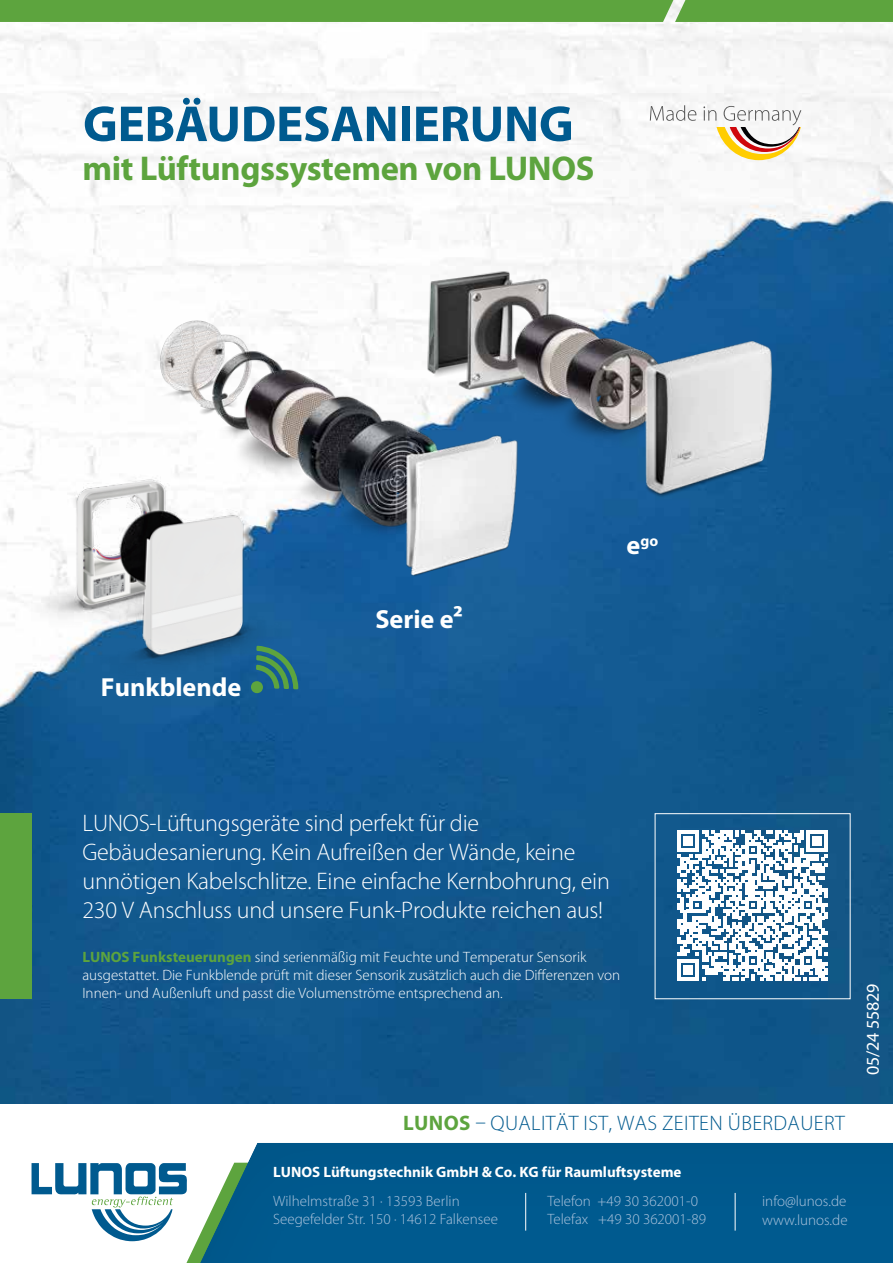
<style>
.page{position:relative;width:893px;height:1263px;background:#fff}
.page>*{position:absolute;margin:0;border:0;box-sizing:border-box;transform-origin:0 0}
.t1{font:700 51px "Myriad Pro";letter-spacing:-.005em;color:#005a8f}
.t2{font:700 34.5px "Myriad Pro";letter-spacing:-.01em;color:#5da43e}
.t3{font:700 26.25px "Myriad Pro";color:#fff}
.t4{font:300 24px/28.8px "Myriad Pro";letter-spacing:-.01em;color:#fff}
.t5{font:300 21px "Myriad Pro";letter-spacing:.02em;color:#005a8f}
.t6{font:18px "Myriad Pro";letter-spacing:-.01em;color:#fff}
.t7{font:700 15.3px "Myriad Pro";color:#fff}
.t8{font:300 15px/18px "Myriad Pro";color:#fff}
.t9{font:300 15px/18px "Myriad Pro";color:#adc4dd}
.t10{font:700 15px "Myriad Pro";color:#fff}
.s1{font-size:26.25px}
.s2{font-weight:700;color:#5da43e}
</style>
<div class="page">
<img style="left:0;top:22px;width:893px;height:1082px">
<div style="left:168px;top:1141px;width:725px;height:122px;background:#000;opacity:.07"></div>
<hr style="left:525px;top:1193px;width:1px;height:37px;background:#fff">
<hr style="left:735px;top:1193px;width:1px;height:37px;background:#fff">
<svg style="left:32px;top:1163px;width:155px;height:78px"></svg>
<div style="left:0;top:0;width:893px;height:22px;background:#5da43e"></div>
<svg style="left:650px;top:105px;width:46px;height:16px"></svg>
<svg style="left:703px;top:106px;width:98px;height:54px"></svg>
<div style="left:0;top:813px;width:32px;height:186px;background:#5da43e"></div>
<svg style="left:677px;top:830px;width:151px;height:150px"></svg>
<img style="left:79px;top:279px;width:534px;height:359px">
<img style="left:31px;top:458px;width:261px;height:242px">
<img style="left:406px;top:251px;width:382px;height:258px">
<svg style="left:250px;top:646px;width:48px;height:48px;background:#2f7676"></svg>
<h1 class="t1" style="left:83px;top:91px;width:492px">GEBÄUDESANIERUNG</h1>
<h2 class="t2" style="left:82px;top:146px;width:513px">mit Lüftungssystemen von LUNOS</h2>
<h3 class="t3" style="left:101px;top:670px;width:142px">Funkblende</h3>
<h3 class="t3" style="left:375px;top:602px;width:89px">Serie e²</h3>
<p class="t7" style="left:626px;top:530px;width:33px"><span class="s1">e</span>go</p>
<h3 class="t4" style="left:82px;top:809px;width:529px">LUNOS-Lüftungsgeräte sind perfekt für die Gebäudesanierung. Kein Aufreißen der Wände, keine unnötigen Kabelschlitze. Eine einfache Kernbohrung, ein 230 V Anschluss und unsere Funk-Produkte reichen aus!</h3>
<p class="t8" style="left:82px;top:948px;width:539px"><span class="s2">LUNOS Funksteuerungen</span> sind serienmäßig mit Feuchte und Temperatur Sensorik ausgestattet. Die Funkblende prüft mit dieser Sensorik zusätzlich auch die Differenzen von<br>Innen- und Außenluft und passt die Volumenströme entsprechend an.</p>
<h3 class="t5" style="left:403px;top:1112px;width:443px"><span class="s2">LUNOS</span> – QUALITÄT IST, WAS ZEITEN ÜBERDAUERT</h3>
<p class="t10" style="left:273px;top:1162px;width:410px">LUNOS Lüftungstechnik GmbH &amp; Co. KG für Raumluftsysteme</p>
<p class="t9" style="left:273px;top:1192px;width:226px">Wilhelmstraße 31 · 13593 Berlin<br>Seegefelder Str. 150 · 14612 Falkensee</p>
<p class="t9" style="left:547px;top:1192px;width:160px">Telefon +49 30 362001-0<br>Telefax +49 30 362001-89</p>
<p class="t9" style="left:762px;top:1192px;width:87px">info@lunos.de www.lunos.de</p>
<p class="t6" style="left:862px;top:1075px;width:93px;rotate:-90deg">05/24 55829</p>
</div>
